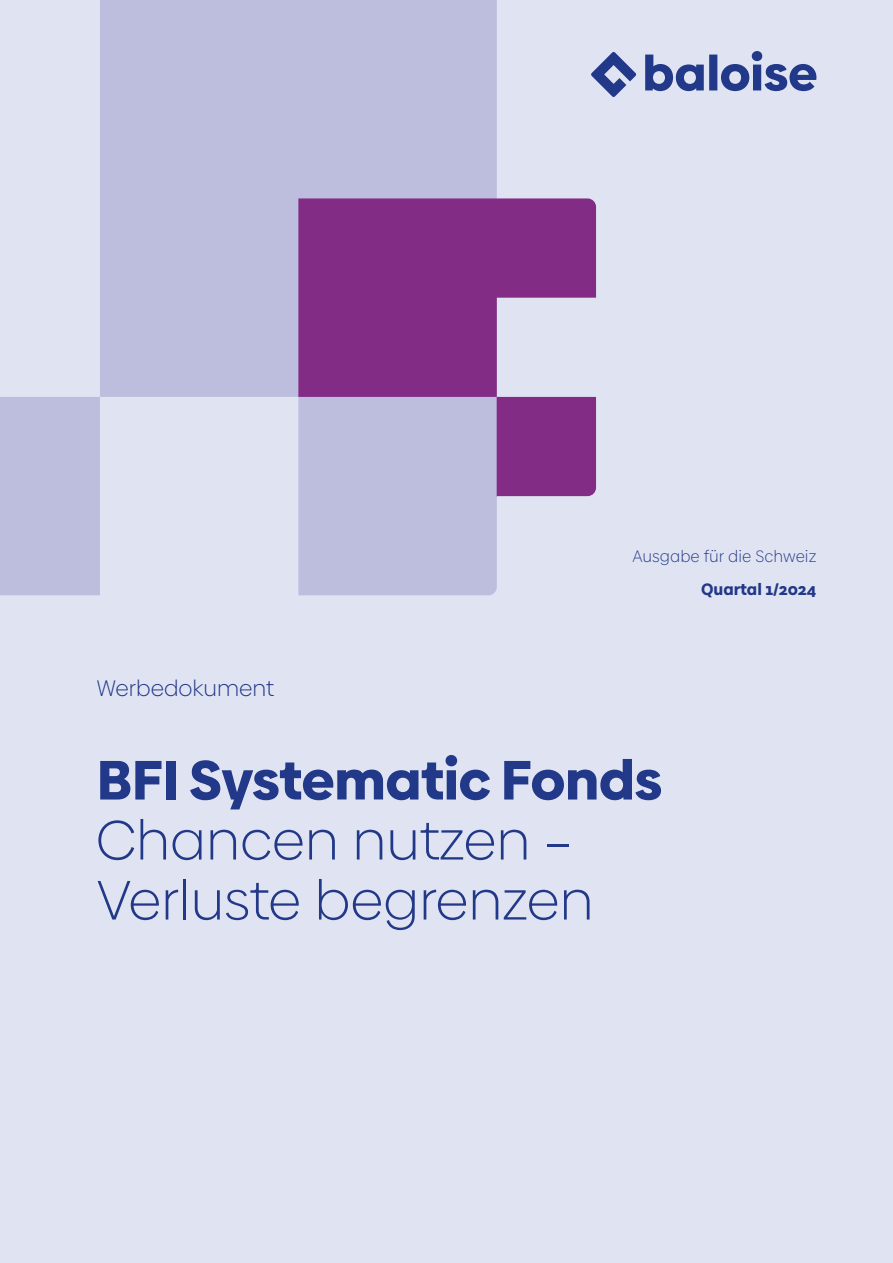
<style>
.page{position:relative;width:893px;height:1263px;background:#e0e4f2}
.page>*{position:absolute;margin:0;border:0;box-sizing:border-box;transform-origin:0 0}
.t1{font:300 55.5px/60px "Baloise Create Headline";color:#223888}
.t2{font:900 55.5px "Baloise Create Headline";color:#223888}
.t3{font:300 22.5px "Baloise Create Headline";color:#223888}
.t4{font:300 16.5px "Baloise Create Text";color:#223888}
.t5{font:900 16.5px "Baloise Create Text";color:#223888}
</style>
<div class="page">
<svg style="left:0;top:0;width:497px;height:595px;fill:#bdbede"></svg>
<svg style="left:298px;top:198px;width:298px;height:298px;background:#9961a5"></svg>
<svg style="left:591px;top:51px;width:225px;height:46px"></svg>
<p class="t3" style="left:97px;top:674px;width:179px">Werbedokument</p>
<p class="t4" style="left:632px;top:546px;width:186px">Ausgabe für die Schweiz</p>
<p class="t5" style="left:701px;top:577px;width:117px">Quartal 1/2024</p>
<p class="t2" style="left:97px;top:735px;width:567px">BFI Systematic Fonds</p>
<p class="t1" style="left:96px;top:809px;width:499px">Chancen nutzen –<br>Verluste begrenzen</p>
</div>
